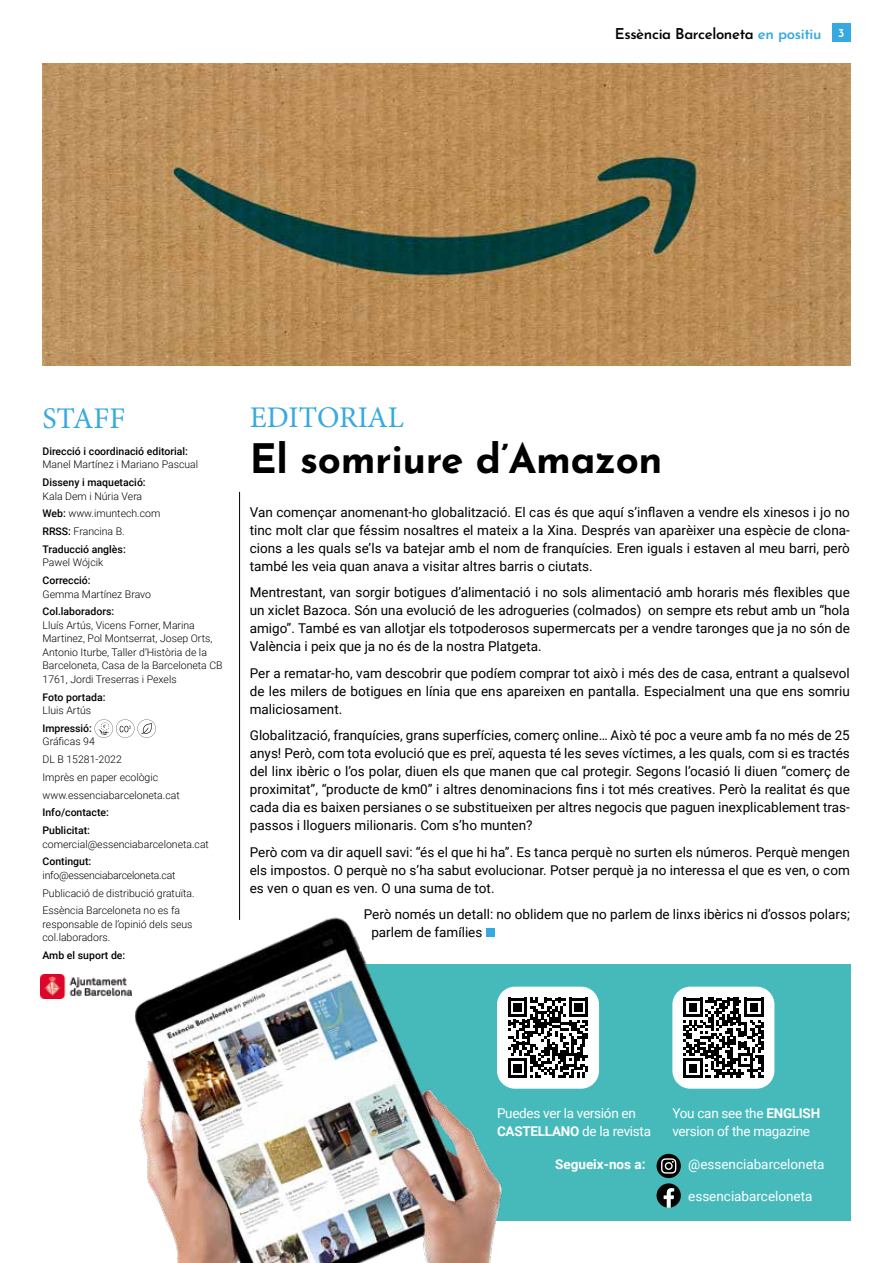
<style>
.page{position:relative;width:893px;height:1263px;background:#fff}
.page>*{position:absolute;margin:0;border:0;box-sizing:border-box;transform-origin:0 0}
.t1{font:700 40.5px "Josefin Sans";letter-spacing:-.01em;color:#000}
.t2{font:30px "Minion Pro";letter-spacing:-.005em;color:#36a9e1}
.t3{font:600 15px "Josefin Sans";letter-spacing:-.025em;color:#000}
.t4{font:13.5px/18px "Roboto";color:#000;text-align:justify}
.t5{font:13.5px/18px "Roboto";letter-spacing:-.02em;color:#fff}
.t6{font:13.5px "Roboto";color:#fff}
.t7{font:700 13.5px "Roboto";color:#fff}
.t8{font:300 10.5px/17.7px "Roboto";color:#000}
.t9{font:500 10.5px/17.7px "Roboto";color:#000}
.s1{color:#36a9e1}
.s2{font-size:12px;color:#fff}
.s3{font-weight:500}
.s4{font-weight:700}
</style>
<div class="page">
<div style="left:365px;top:964px;width:485px;height:256px;background:#46babb"></div>
<hr style="left:239px;top:492px;width:1px;height:427px;background:#000">
<img style="left:43px;top:64px;width:807px;height:301px">
<img style="left:40px;top:872px;width:564px;height:391px">
<svg style="left:95px;top:719px;width:61px;height:19px"></svg>
<div style="left:497px;top:987px;width:102px;height:102px;background:#fff;border-radius:18px"></div>
<svg style="left:508px;top:998px;width:80px;height:80px"></svg>
<div style="left:672px;top:987px;width:102px;height:102px;background:#fff;border-radius:18px"></div>
<svg style="left:683px;top:998px;width:80px;height:80px"></svg>
<svg style="left:657px;top:1183px;width:24px;height:25px"></svg>
<svg style="left:657px;top:1154px;width:24px;height:24px"></svg>
<svg style="left:661px;top:1158px;width:15px;height:15px"></svg>
<img style="left:41px;top:974px;width:90px;height:25px">
<div style="left:832px;top:23px;width:18px;height:19px;background:#36a9e1"></div>
<p class="t3" style="left:615px;top:22px;width:231px">Essència Barceloneta <span class="s1">en positiu</span> <span class="s2">3</span></p>
<h2 class="t2" style="left:43px;top:398px;width:84px">STAFF</h2>
<p class="t9" style="left:43px;top:442px;width:147px">Direcció i coordinació editorial:</p>
<p class="t8" style="left:43px;top:455px;width:157px">Manel Martínez i Mariano Pascual</p>
<p class="t9" style="left:43px;top:473px;width:105px">Disseny i maquetació:</p>
<p class="t8" style="left:43px;top:487px;width:119px">Kala Dem i Núria Vera<br><span class="s3">Web:</span> www.imuntech.com<br><span class="s3">RRSS:</span> Francina B.<br><span class="s3">Traducció anglès:</span></p>
<p class="t8" style="left:43px;top:553px;width:62px">Pawel Wójcik</p>
<p class="t9" style="left:43px;top:571px;width:50px">Correcció:</p>
<p class="t8" style="left:43px;top:585px;width:110px">Gemma Martínez Bravo</p>
<p class="t9" style="left:43px;top:602px;width:73px">Col.laboradors:</p>
<p class="t8" style="left:43px;top:618px;width:182px;line-height:13.5px">Lluís Artús, Vicens Forner, Marina Martinez, Pol Montserrat, Josep Orts, Antonio Iturbe, Taller d’Història de la Barceloneta, Casa de la Barceloneta CB 1761, Jordi Treserras i Pexels</p>
<p class="t9" style="left:43px;top:688px;width:64px">Foto portada:</p>
<p class="t8" style="left:43px;top:701px;width:50px">Lluis Artús</p>
<p class="t9" style="left:43px;top:719px;width:51px">Impressió:</p>
<p class="t8" style="left:43px;top:732px;width:139px">Gráficas 94<br>DL B 15281-2022<br>Imprès en paper ecològic www.essenciabarceloneta.cat</p>
<p class="t9" style="left:43px;top:803px;width:68px">Info/contacte:<br>Publicitat:</p>
<p class="t8" style="left:43px;top:835px;width:168px">comercial@essenciabarceloneta.cat</p>
<p class="t9" style="left:43px;top:852px;width:50px">Contingut:</p>
<p class="t8" style="left:43px;top:866px;width:154px">info@essenciabarceloneta.cat<br>Publicació de distribució gratuïta.<br>Essència Barceloneta no es fa</p>
<p class="t8" style="left:43px;top:917px;width:152px;line-height:13.5px">responsable de l’opinió dels seus col.laboradors.</p>
<p class="t9" style="left:43px;top:946px;width:84px">Amb el suport de:</p>
<h2 class="t2" style="left:250px;top:397px;width:156px">EDITORIAL</h2>
<h1 class="t1" style="left:250px;top:429px;width:414px">El somriure d’Amazon</h1>
<p class="t4" style="left:250px;top:502px;width:602px">Van començar anomenant-ho globalització. El cas és que aquí s’inflaven a vendre els xinesos i jo no tinc molt clar que féssim nosaltres el mateix a la Xina. Després van aparèixer una espècie de clona&shy;cions a les quals se’ls va batejar amb el nom de franquícies. Eren iguals i estaven al meu barri, però també les veia quan anava a visitar altres barris o ciutats.</p>
<p class="t4" style="left:250px;top:583px;width:602px">Mentrestant, van sorgir botigues d’alimentació i no sols alimentació amb horaris més flexibles que un xiclet Bazoca. Són una evolució de les adrogueries (colmados) on sempre ets rebut amb un “hola amigo”. També es van allotjar els totpoderosos supermercats per a vendre taronges que ja no són de València i peix que ja no és de la nostra Platgeta.</p>
<p class="t4" style="left:250px;top:663px;width:601px">Per a rematar-ho, vam descobrir que podíem comprar tot això i més des de casa, entrant a qualsevol de les milers de botigues en línia que ens apareixen en pantalla. Especialment una que ens somriu maliciosament.</p>
<p class="t4" style="left:250px;top:726px;width:602px">Globalització, franquícies, grans superfícies, comerç online… Això té poc a veure amb fa no més de 25 anys! Però, com tota evolució que es preï, aquesta té les seves víctimes, a les quals, com si es tractés del linx ibèric o l’os polar, diuen els que manen que cal protegir. Segons l’ocasió li diuen “comerç de proximitat”, “producte de km0” i altres denominacions fins i tot més creatives. Però la realitat és que cada dia es baixen persianes o se substitueixen per altres negocis que paguen inexplicablement tras&shy;passos i lloguers milionaris. Com s’ho munten?</p>
<p class="t4" style="left:250px;top:842px;width:602px">Però com va dir aquell savi: “és el que hi ha”. Es tanca perquè no surten els números. Perquè mengen els impostos. O perquè no s’ha sabut evolucionar. Potser perquè ja no interessa el que es ven, o com es ven o quan es ven. O una suma de tot.</p>
<p class="t4" style="left:371px;top:905px;width:480px;text-indent:-8px">Però només un detall: no oblidem que no parlem de linxs ibèrics ni d’ossos polars; parlem de famílies</p>
<p class="t5" style="left:497px;top:1103px;width:156px">Puedes ver la versión en<br><span class="s4">CASTELLANO</span> de la revista</p>
<p class="t5" style="left:672px;top:1103px;width:149px">You can see the <span class="s4">ENGLISH </span>version of the magazine</p>
<p class="t7" style="left:555px;top:1155px;width:92px">Segueix-nos a:</p>
<p class="t6" style="left:688px;top:1155px;width:138px">@essenciabarceloneta</p>
<p class="t6" style="left:688px;top:1186px;width:126px">essenciabarceloneta</p>
</div>
